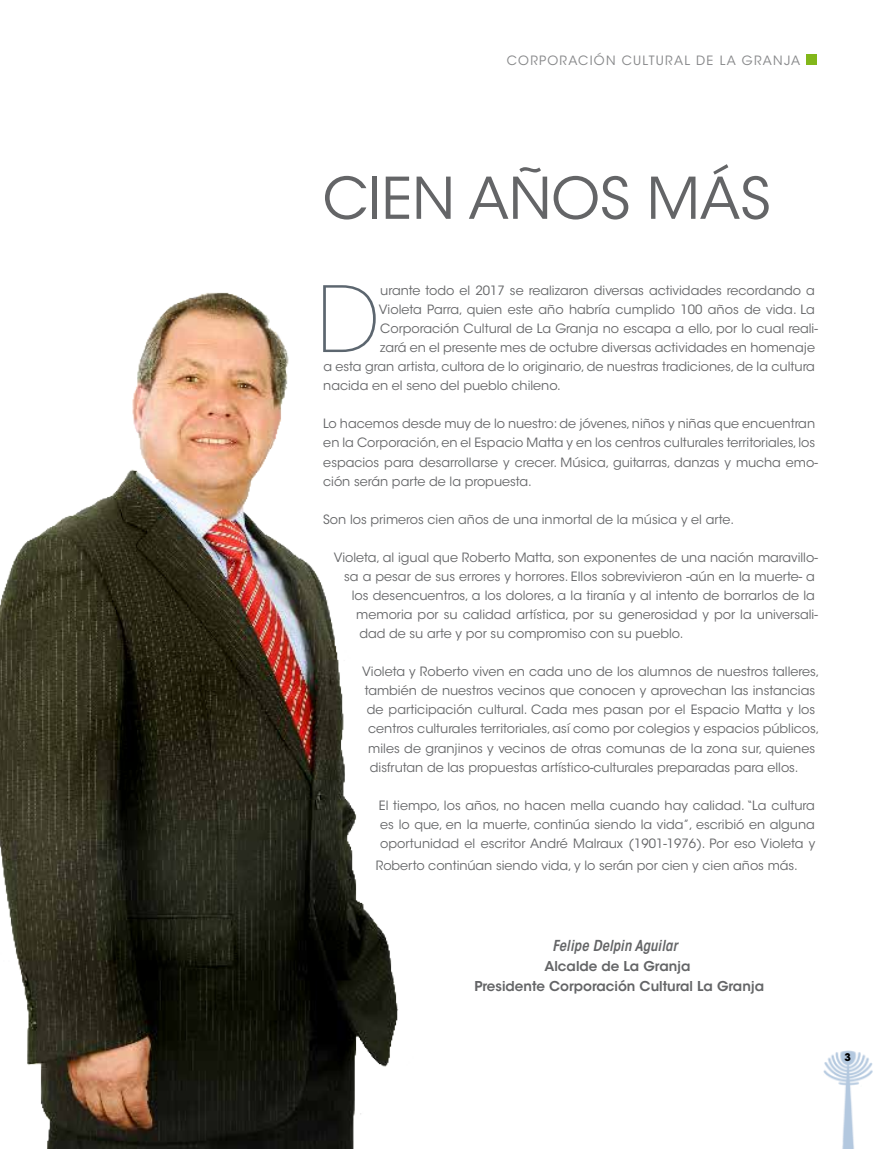
<style>
.page{position:relative;width:893px;height:1149px;background:#fff}
.page>*{position:absolute;margin:0;border:0;box-sizing:border-box;transform-origin:0 0}
.t1{font:200 90.3px "ITC Avant Garde Std";color:#5c666f}
.t2{font:57px "ITC Avant Garde Std";color:#646567}
.t3{font:italic 600 condensed 15px "ITC Avant Garde Std";color:#646567}
.t4{font:600 13.5px/20.2px "ITC Avant Garde Std";color:#646567;text-align:center}
.t5{font:12.75px/19.2px "ITC Avant Garde Std";color:#646567}
.t6{font:12.75px "ITC Avant Garde Std";letter-spacing:.1em;color:#87888a}
.t7{font:700 10.5px "ITC Avant Garde Std";color:#000}
</style>
<div class="page">
<div style="left:806px;top:54px;width:11px;height:11px;background:#82b71a"></div>
<img style="left:823px;top:1050px;width:49px;height:98px">
<img style="left:0;top:292px;width:398px;height:856px">
<p class="t6" style="left:507px;top:53px;width:295px">CORPORACIÓN CULTURAL DE LA GRANJA</p>
<h2 class="t2" style="left:323px;top:163px;width:450px">CIEN AÑOS MÁS</h2>
<h1 class="t1" style="left:316px;top:266px;width:65px">D</h1>
<p class="t5" style="left:380px;top:280px;width:436px">urante todo el 2017 se realizaron diversas actividades recordando a</p>
<p class="t5" style="left:379px;top:299px;width:437px">Violeta Parra, quien este año habría cumplido 100 años de vida. La</p>
<p class="t5" style="left:380px;top:319px;width:439px">Corporación Cultural de La Granja no escapa a ello, por lo cual reali-</p>
<p class="t5" style="left:380px;top:338px;width:436px">zará en el presente mes de octubre diversas actividades en homenaje</p>
<p class="t5" style="left:323px;top:357px;width:493px">a esta gran artista, cultora de lo originario, de nuestras tradiciones, de la cultura</p>
<p class="t5" style="left:323px;top:376px;width:239px">nacida en el seno del pueblo chileno.</p>
<p class="t5" style="left:323px;top:414px;width:496px">Lo hacemos desde muy de lo nuestro: de jóvenes, niños y niñas que encuentran en la Corporación, en el Espacio Matta y en los centros culturales territoriales, los espacios para desarrollarse y crecer. Música, guitarras, danzas y mucha emo&shy;ción serán parte de la propuesta.</p>
<p class="t5" style="left:323px;top:509px;width:412px">Son los primeros cien años de una inmortal de la música y el arte.</p>
<p class="t5" style="left:334px;top:547px;width:486px">Violeta, al igual que Roberto Matta, son exponentes de una nación maravillo-</p>
<p class="t5" style="left:344px;top:566px;width:472px">sa a pesar de sus errores y horrores. Ellos sobrevivieron -aún en la muerte- a</p>
<p class="t5" style="left:352px;top:585px;width:465px">los desencuentros, a los dolores, a la tiranía y al intento de borrarlos de la</p>
<p class="t5" style="left:356px;top:604px;width:463px">memoria por su calidad artística, por su generosidad y por la universali-</p>
<p class="t5" style="left:359px;top:623px;width:326px">dad de su arte y por su compromiso con su pueblo.</p>
<p class="t5" style="left:362px;top:661px;width:459px">Violeta y Roberto viven en cada uno de los alumnos de nuestros talleres,</p>
<p class="t5" style="left:365px;top:680px;width:452px">también de nuestros vecinos que conocen y aprovechan las instancias</p>
<p class="t5" style="left:367px;top:700px;width:450px">de participación cultural. Cada mes pasan por el Espacio Matta y los</p>
<p class="t5" style="left:368px;top:719px;width:453px">centros culturales territoriales, así como por colegios y espacios públicos,</p>
<p class="t5" style="left:368px;top:738px;width:448px">miles de granjinos y vecinos de otras comunas de la zona sur, quienes</p>
<p class="t5" style="left:370px;top:757px;width:430px">disfrutan de las propuestas artístico-culturales preparadas para ellos.</p>
<p class="t5" style="left:379px;top:795px;width:438px;text-align:justify">El tiempo, los años, no hacen mella cuando hay calidad. “La cultura es lo que, en la muerte, continúa siendo la vida”, escribió en alguna oportunidad el escritor André Malraux (1901-1976). Por eso Violeta y</p>
<p class="t5" style="left:376px;top:856px;width:423px">Roberto continúan siendo vida, y lo serán por cien y cien años más.</p>
<p class="t3" style="left:552px;top:935px;width:126px">Felipe Delpin Aguilar</p>
<p class="t4" style="left:474px;top:955px;width:291px">Alcalde de La Granja<br>Presidente Corporación Cultural La Granja</p>
<p class="t7" style="left:844px;top:1050px;width:8px">3</p>
</div>
